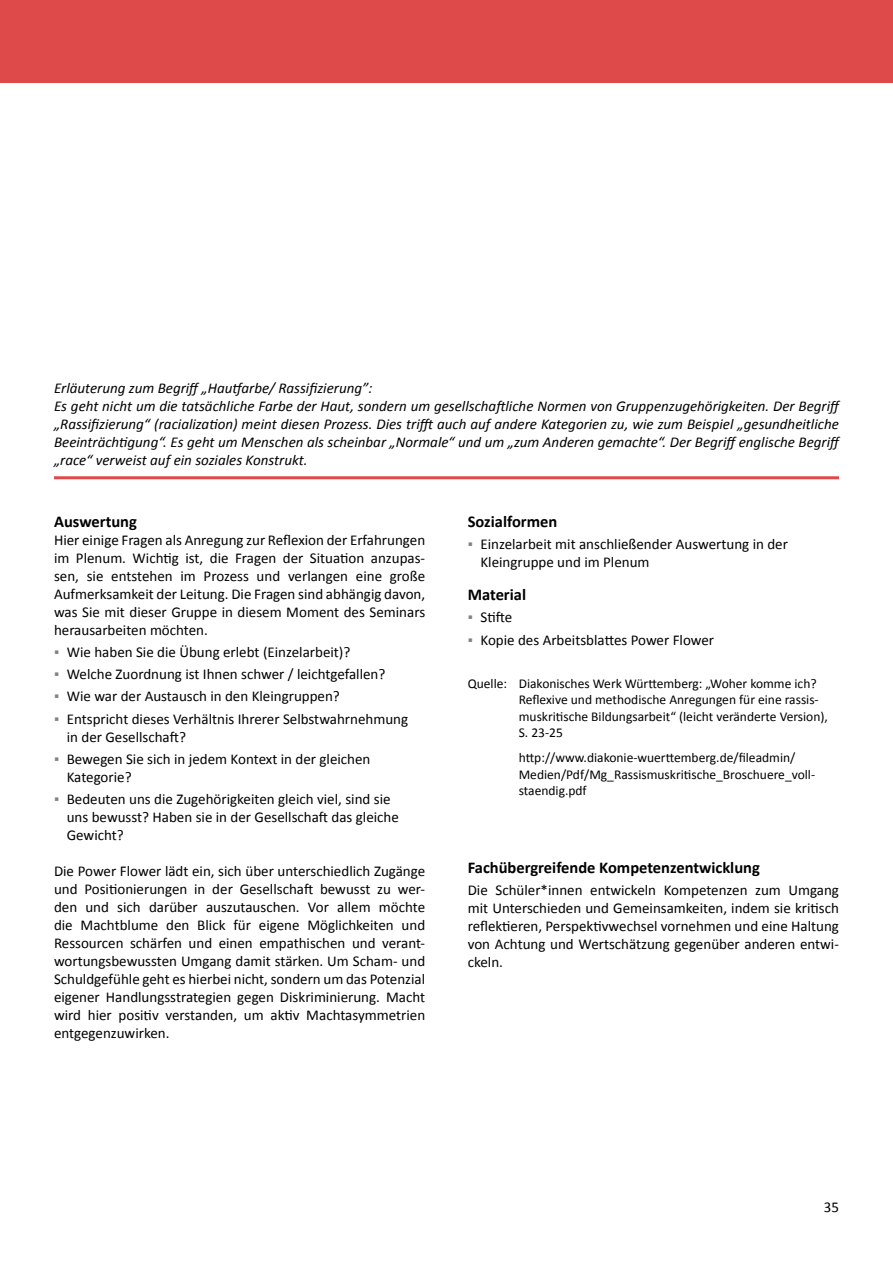
<style>
.page{position:relative;width:893px;height:1263px;background:#fff}
.page>*{position:absolute;margin:0;border:0;box-sizing:border-box;transform-origin:0 0}
.t1{font:700 16.5px "Calibri";color:#000}
.t2{font:15px/18px "Calibri";color:#000}
.t3{font:italic 15px/18px "Calibri";color:#000}
.t4{font:13.5px/16.5px "Calibri";color:#000}
.s1{color:#808285}
</style>
<div class="page">
<div style="left:0;top:0;width:893px;height:83px;background:#de4949"></div>
<hr style="left:54px;top:476px;width:785px;height:3px;background:#de4949">
<p class="t3" style="left:54px;top:378px;width:789px">Erläuterung zum Begriff „Hautfarbe/ Rassifizierung”:<br>Es geht nicht um die tatsächliche Farbe der Haut, sondern um gesellschaftliche Normen von Gruppenzugehörigkeiten. Der Begriff „Rassifizierung“ (racialization) meint diesen Prozess. Dies trifft auch auf andere Kategorien zu, wie zum Beispiel „gesundheitliche Beeinträchtigung“. Es geht um Menschen als scheinbar „Normale“ und um „zum Anderen gemachte“. Der Begriff englische Begriff „race“ verweist auf ein soziales Konstrukt.</p>
<p class="t1" style="left:54px;top:511px;width:84px">Auswertung</p>
<p class="t2" style="left:54px;top:531px;width:373px;text-align:justify">Hier einige Fragen als Anregung zur Reflexion der Erfahrungen im Plenum. Wichtig ist, die Fragen der Situation anzupas&shy;sen, sie entstehen im Prozess und verlangen eine große Aufmerksamkeit der Leitung. Die Fragen sind abhängig davon, was Sie mit dieser Gruppe in diesem Moment des Seminars herausarbeiten möchten.</p>
<p class="t2" style="left:54px;top:643px;width:298px"><span class="s1">▪</span> Wie haben Sie die Übung erlebt (Einzelarbeit)?</p>
<p class="t2" style="left:54px;top:665px;width:333px"><span class="s1">▪</span> Welche Zuordnung ist Ihnen schwer / leichtgefallen?</p>
<p class="t2" style="left:54px;top:687px;width:287px"><span class="s1">▪</span> Wie war der Austausch in den Kleingruppen?</p>
<p class="t2" style="left:67px;top:710px;width:343px;text-indent:-13px"><span class="s1">▪</span> Entspricht dieses Verhältnis Ihrerer Selbstwahrnehmung in der Gesellschaft?</p>
<p class="t2" style="left:67px;top:750px;width:305px;text-indent:-13px"><span class="s1">▪</span> Bewegen Sie sich in jedem Kontext in der gleichen<br>Kategorie?</p>
<p class="t2" style="left:67px;top:790px;width:334px;text-indent:-13px"><span class="s1">▪</span> Bedeuten uns die Zugehörigkeiten gleich viel, sind sie uns bewusst? Haben sie in der Gesellschaft das gleiche<br>Gewicht?</p>
<p class="t2" style="left:54px;top:862px;width:373px;text-align:justify">Die Power Flower lädt ein, sich über unterschiedlich Zugänge und Positionierungen in der Gesellschaft bewusst zu wer&shy;den und sich darüber auszutauschen. Vor allem möchte die Machtblume den Blick für eigene Möglichkeiten und Ressourcen schärfen und einen empathischen und verant&shy;wortungsbewussten Umgang damit stärken. Um Scham- und Schuldgefühle geht es hierbei nicht, sondern um das Potenzial eigener Handlungsstrategien gegen Diskriminierung. Macht wird hier positiv verstanden, um aktiv Machtasymmetrien entgegenzuwirken.</p>
<p class="t1" style="left:468px;top:511px;width:91px">Sozialformen</p>
<p class="t2" style="left:480px;top:535px;width:309px;text-indent:-13px"><span class="s1">▪</span> Einzelarbeit mit anschließender Auswertung in der<br>Kleingruppe und im Plenum</p>
<p class="t1" style="left:468px;top:584px;width:60px">Material</p>
<p class="t2" style="left:468px;top:608px;width:46px"><span class="s1">▪</span> Stifte</p>
<p class="t2" style="left:468px;top:631px;width:248px"><span class="s1">▪</span> Kopie des Arbeitsblattes Power Flower</p>
<p class="t4" style="left:519px;top:675px;width:311px;text-indent:-51px">Quelle: Diakonisches Werk Württemberg: „Woher komme ich?<br>Reflexive und methodische Anregungen für eine rassis&shy;muskritische Bildungsarbeit“ (leicht veränderte Version), S. 23-25</p>
<p class="t4" style="left:519px;top:749px;width:298px">http://www.diakonie-wuerttemberg.de/fileadmin/<br>Medien/Pdf/Mg_Rassismuskritische_Broschuere_voll&shy;staendig.pdf</p>
<p class="t1" style="left:468px;top:857px;width:294px">Fachübergreifende Kompetenzentwicklung</p>
<p class="t2" style="left:468px;top:881px;width:373px;text-align:justify">Die Schüler*innen entwickeln Kompetenzen zum Umgang mit Unterschieden und Gemeinsamkeiten, indem sie kritisch reflektieren, Perspektivwechsel vornehmen und eine Haltung von Achtung und Wertschätzung gegenüber anderen entwi&shy;ckeln.</p>
<p class="t2" style="left:824px;top:1198px;width:17px">35</p>
</div>
